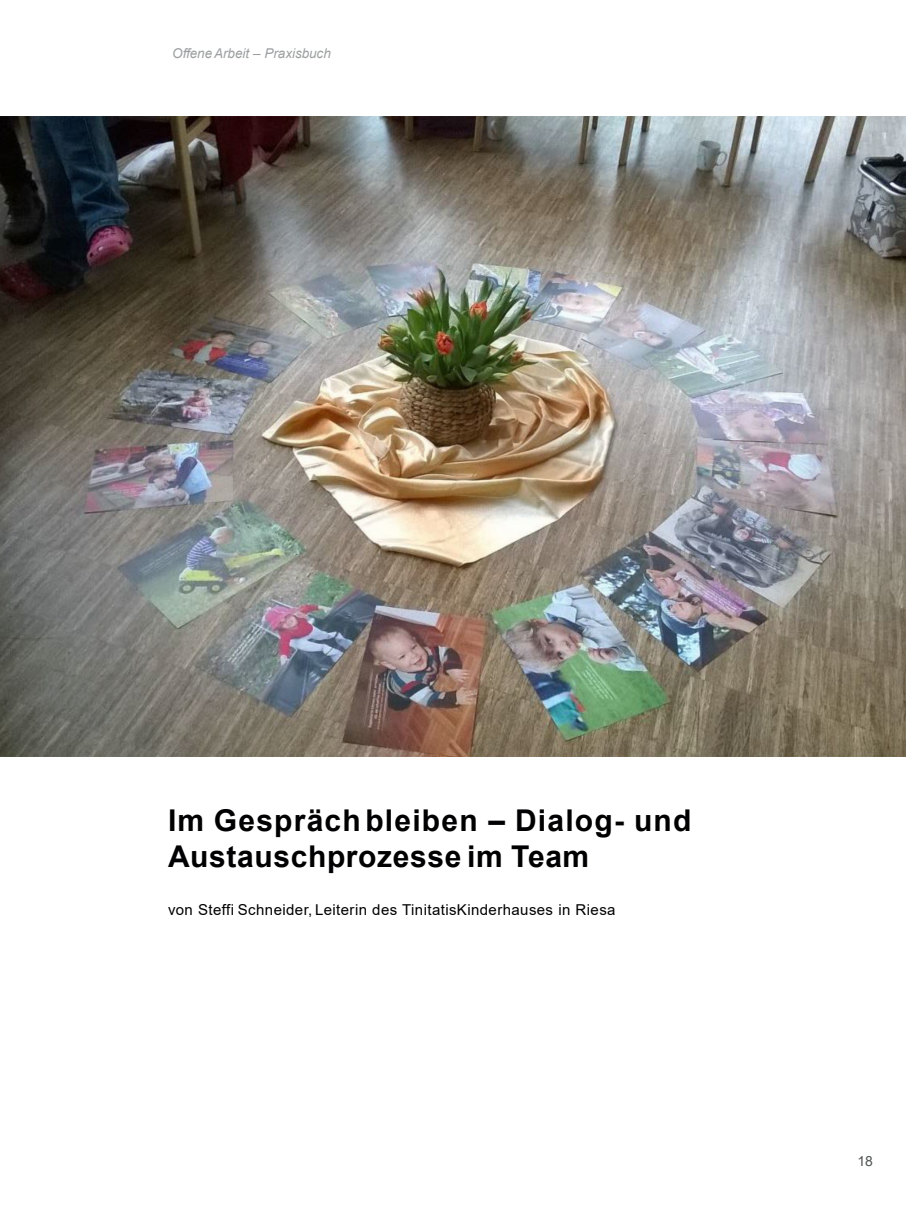
<style>
.page{position:relative;width:906px;height:1217px;background:#fff}
.page>*{position:absolute;margin:0;border:0;box-sizing:border-box;transform-origin:0 0}
.t1{font:700 30px/36px "Arial";letter-spacing:.04em;color:#000002}
.t2{font:15px "Arial";letter-spacing:.025em;color:#000002}
.t3{font:13.95px "Arial";color:#4f5152}
.t4{font:italic 13.5px "Arial";letter-spacing:-.005em;color:#9c9fa0}
</style>
<div class="page">
<img style="left:0;top:116px;width:906px;height:640px">
<p class="t4" style="left:172px;top:48px;width:160px">OffeneArbeit – Praxisbuch</p>
<h1 class="t1" style="left:168px;top:805px;width:525px">Im Gesprächbleiben – Dialog- und<br>Austauschprozesse im Team</h1>
<p class="t2" style="left:168px;top:904px;width:449px">von Steffi Schneider,Leiterin des TinitatisKinderhauses in Riesa</p>
<p class="t3" style="left:857px;top:1155px;width:17px">18</p>
</div>
